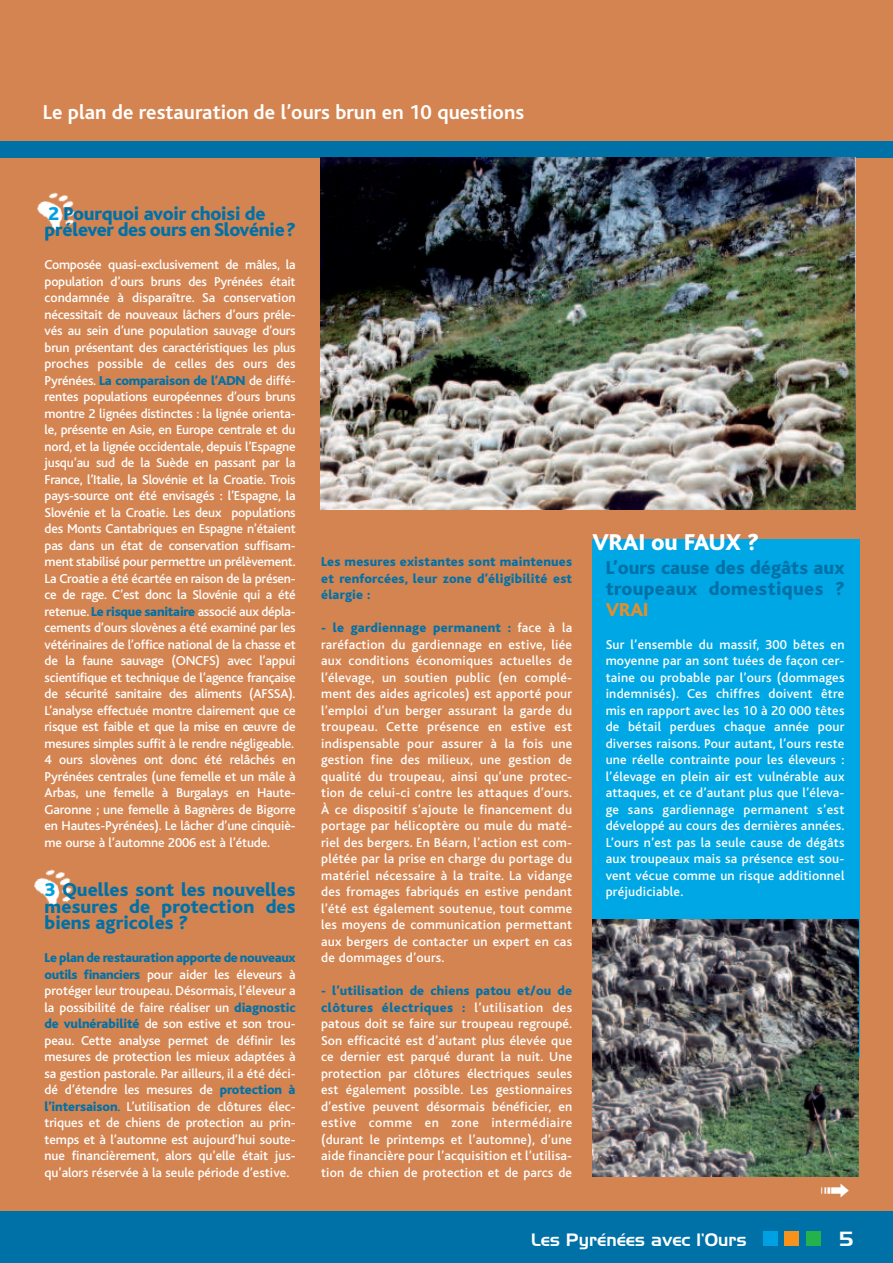
<style>
.page{position:relative;width:893px;height:1263px;background:#fff}
.page>*{position:absolute;margin:0;border:0;box-sizing:border-box;transform-origin:0 0}
.t1{font:800 24px "Bliss";color:#fff}
.t2{font:700 21px "Bliss";color:#fff}
.t3{font:20.55px "Slicker";color:#fff}
.t4{font:800 19.5px/16.5px "Bliss";color:#0071a7}
.t5{font:800 19.5px "Bliss";color:#e28e2e}
.t6{font:17.85px "Slicker";color:#fff}
.t7{font:500 13.5px/16.5px "Bliss";letter-spacing:.01em;color:#fff;text-align:justify}
.t8{font:800 13.5px/16.5px "Bliss";letter-spacing:.015em;color:#0071a7;text-align:justify}
.s1{color:#00a1e3}
.s2{font-weight:800;color:#0071a7}
.s3{color:#0071a7}
</style>
<div class="page">
<div style="left:0;top:1px;width:893px;height:1247px;background:#d48451"></div>
<div style="left:0;top:1211px;width:893px;height:52px;background:#0071a7"></div>
<div style="left:0;top:141px;width:893px;height:17px;background:#0071a7"></div>
<img style="left:37px;top:192px;width:38px;height:39px">
<img style="left:34px;top:869px;width:38px;height:39px">
<img style="left:320px;top:158px;width:536px;height:351px">
<div style="left:592px;top:539px;width:267px;height:519px;background:#00a7e5"></div>
<img style="left:592px;top:919px;width:267px;height:257px">
<div style="left:763px;top:1231px;width:14px;height:15px;background:#00a1e3"></div>
<div style="left:784px;top:1231px;width:15px;height:15px;background:#f7931d"></div>
<div style="left:806px;top:1231px;width:14px;height:15px;background:#23b24b"></div>
<h2 class="t2" style="left:43px;top:101px;width:483px">Le plan de restauration de l’ours brun en 10 questions</h2>
<h3 class="t4" style="left:45px;top:205px;width:253px"><span class="s1">2</span> Pourquoi avoir choisi de prélever des ours en Slovénie?</h3>
<p class="t7" style="left:45px;top:257px;width:253px">Composée quasi-exclusivement de mâles, la population d’ours bruns des Pyrénées était condamnée à disparaître. Sa conservation nécessitait de nouveaux lâchers d’ours préle&shy;vés au sein d’une population sauvage d’ours brun présentant des caractéristiques les plus proches possible de celles des ours des Pyrénées. <span class="s2">La comparaison de l’ADN</span> de diffé&shy;rentes populations européennes d’ours bruns montre 2 lignées distinctes : la lignée orienta&shy;le, présente en Asie, en Europe centrale et du nord, et la lignée occidentale, depuis l’Espagne jusqu’au sud de la Suède en passant par la France, l’Italie, la Slovénie et la Croatie. Trois pays-source ont été envisagés : l’Espagne, la Slovénie et la Croatie. Les deux populations des Monts Cantabriques en Espagne n’étaient pas dans un état de conservation suffisam&shy;ment stabilisé pour permettre un prélèvement.<br>La Croatie a été écartée en raison de la présen&shy;ce de rage. C’est donc la Slovénie qui a été retenue. <span class="s2">Le risque sanitaire</span> associé aux dépla&shy;cements d’ours slovènes a été examiné par les vétérinaires de l’office national de la chasse et de la faune sauvage (ONCFS) avec l’appui scientifique et technique de l’agence française de sécurité sanitaire des aliments (AFSSA).<br>L’analyse effectuée montre clairement que ce risque est faible et que la mise en œuvre de mesures simples suffit à le rendre négligeable.<br>4 ours slovènes ont donc été relâchés en Pyrénées centrales (une femelle et un mâle à Arbas, une femelle à Burgalays en Haute-Garonne ; une femelle à Bagnères de Bigorre en Hautes-Pyrénées). Le lâcher d’une cinquiè&shy;me ourse à l’automne 2006 est à l’étude.</p>
<h3 class="t4" style="left:45px;top:882px;width:253px;text-align:justify"><span class="s1">3</span> Quelles sont les nouvelles mesures de protection des biens agricoles ?</h3>
<p class="t7" style="left:45px;top:950px;width:253px"><span class="s2">Le plan de restauration apporte de nouveaux outils financiers</span> pour aider les éleveurs à protéger leur troupeau. Désormais, l’éleveur a la possibilité de faire réaliser un <span class="s2">diagnostic de vulnérabilité</span> de son estive et son trou&shy;peau. Cette analyse permet de définir les mesures de protection les mieux adaptées à sa gestion pastorale. Par ailleurs, il a été déci&shy;dé d’étendre les mesures de <span class="s2">protection à l’intersaison</span><span class="s3">.</span> L’utilisation de clôtures élec&shy;triques et de chiens de protection au prin&shy;temps et à l’automne est aujourd’hui soute&shy;nue financièrement, alors qu’elle était jus&shy;qu’alors réservée à la seule période d’estive.</p>
<p class="t8" style="left:321px;top:554px;width:253px">Les mesures existantes sont maintenues et renforcées, leur zone d’éligibilité est élargie :</p>
<p class="t7" style="left:321px;top:620px;width:253px"><span class="s2">- le gardiennage permanent :</span> face à la raréfaction du gardiennage en estive, liée aux conditions économiques actuelles de l’élevage, un soutien public (en complé&shy;ment des aides agricoles) est apporté pour l’emploi d’un berger assurant la garde du troupeau. Cette présence en estive est indispensable pour assurer à la fois une gestion fine des milieux, une gestion de qualité du troupeau, ainsi qu’une protec&shy;tion de celui-ci contre les attaques d’ours.<br>À ce dispositif s’ajoute le financement du portage par hélicoptère ou mule du maté&shy;riel des bergers. En Béarn, l’action est com&shy;plétée par la prise en charge du portage du matériel nécessaire à la traite. La vidange des fromages fabriqués en estive pendant l’été est également soutenue, tout comme les moyens de communication permettant aux bergers de contacter un expert en cas de dommages d’ours.</p>
<p class="t7" style="left:321px;top:983px;width:253px"><span class="s2">- l’utilisation de chiens patou et/ou de clôtures électriques :</span> l’utilisation des patous doit se faire sur troupeau regroupé.<br>Son efficacité est d’autant plus élevée que ce dernier est parqué durant la nuit. Une protection par clôtures électriques seules est également possible. Les gestionnaires d’estive peuvent désormais bénéficier, en estive comme en zone intermédiaire (durant le printemps et l’automne), d’une aide financière pour l’acquisition et l’utilisa&shy;tion de chien de protection et de parcs de</p>
<h1 class="t1" style="left:592px;top:529px;width:168px">VRAI ou FAUX ?</h1>
<h3 class="t4" style="left:606px;top:557px;width:240px;line-height:21px">L’ours cause des dégâts aux troupeaux domestiques ?</h3>
<h3 class="t5" style="left:606px;top:599px;width:44px">VRAI</h3>
<p class="t7" style="left:606px;top:636px;width:240px">Sur l’ensemble du massif, 300 bêtes en moyenne par an sont tuées de façon cer&shy;taine ou probable par l’ours (dommages indemnisés). Ces chiffres doivent être mis en rapport avec les 10 à 20 000 têtes de bétail perdues chaque année pour diverses raisons. Pour autant, l’ours reste une réelle contrainte pour les éleveurs : l’élevage en plein air est vulnérable aux attaques, et ce d’autant plus que l’éleva&shy;ge sans gardiennage permanent s’est développé au cours des dernières années.<br>L’ours n’est pas la seule cause de dégâts aux troupeaux mais sa présence est sou&shy;vent vécue comme un risque additionnel préjudiciable.</p>
<h3 class="t6" style="left:531px;top:1232px;width:217px">Les Pyrénées avec l’Ours</h3>
<h3 class="t3" style="left:839px;top:1229px;width:17px">5</h3>
</div>
